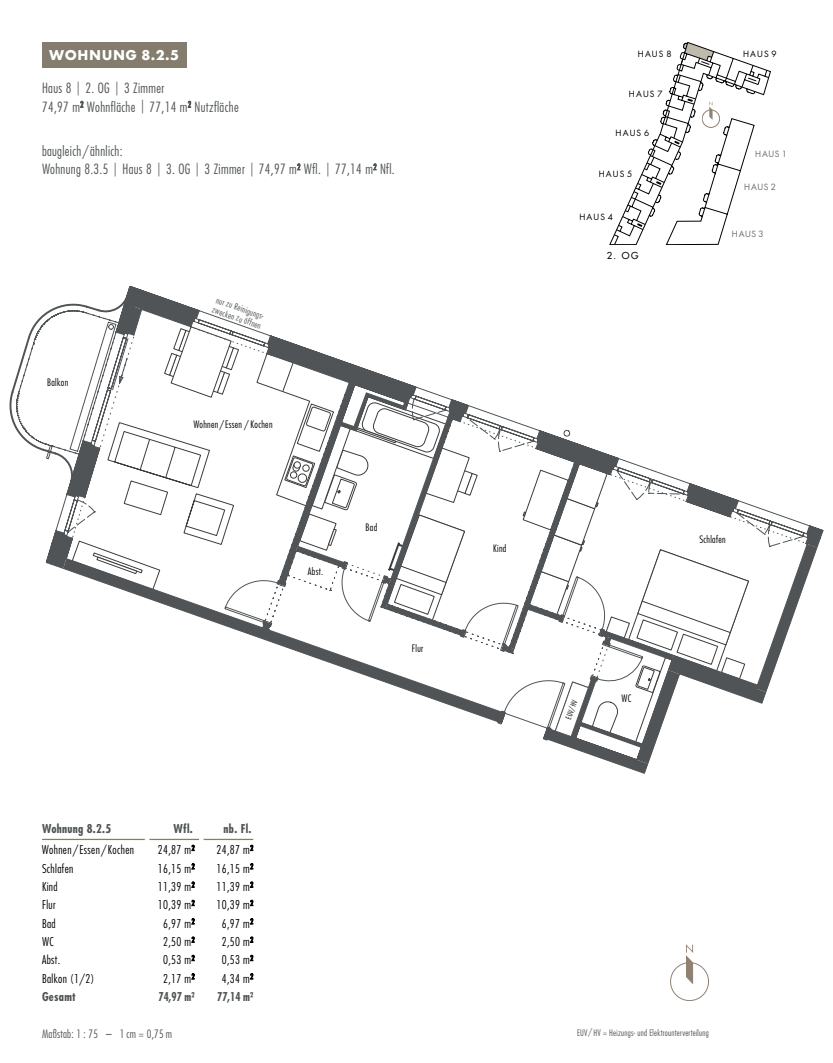
<style>
.page{position:relative;width:833px;height:1063px;background:#fff}
.page>*{position:absolute;margin:0;border:0;box-sizing:border-box;transform-origin:0 0}
.t1{font:700 14.88px "Futura PT";letter-spacing:.04em;color:#fff}
.t2{font:300 condensed 13.75px/18.8px "Futura";letter-spacing:.025em;color:#505456}
.t3{font:300 condensed 11.88px "Futura";letter-spacing:.03em;color:#000}
.t4{font:700 condensed 11.88px "Futura";letter-spacing:.025em;color:#505456}
.t5{font:700 condensed 11.88px "Futura";letter-spacing:.025em;color:#505456;scale:.9 1}
.t6{font:300 condensed 11.25px "Futura";letter-spacing:.025em;color:#505456}
.t7{font:300 condensed 10px "Futura";letter-spacing:.03em;color:#000}
.t8{font:9.38px "Futura";color:#000}
.t9{font:300 condensed 8.75px/10px "Futura";letter-spacing:.03em;color:#505456}
.t10{font:8.38px "Futura";letter-spacing:.13em;color:#000}
.t11{font:8.38px "Futura";letter-spacing:.08em;color:#6a6d6e}
.t12{font:300 condensed 7.5px "Futura";color:#000}
</style>
<div class="page">
<svg style="left:46px;top:286px;width:777px;height:478px"></svg>
<svg style="left:334px;top:387px;width:317px;height:366px"></svg>
<div style="left:670px;top:962px;width:39px;height:39px;border:1px solid #938170;border-radius:50%"></div>
<svg style="left:686px;top:944px;width:7px;height:40px"></svg>
<div style="left:42px;top:42px;width:144px;height:26px;background:#847d6d"></div>
<hr style="left:42px;top:839px;width:103px;height:1px;background:#847d6d">
<hr style="left:149px;top:839px;width:50px;height:1px;background:#847d6d">
<hr style="left:204px;top:839px;width:49px;height:1px;background:#847d6d">
<svg style="left:609px;top:42px;width:161px;height:203px"></svg>
<p class="t1" style="left:49px;top:46px;width:131px">WOHNUNG 8.2.5</p>
<p class="t2" style="left:42px;top:79px;width:198px">Haus 8 | 2. OG | 3 Zimmer<br>74,97 m<sup>2</sup> Wohnfläche | 77,14 m<sup>2</sup> Nutzfläche</p>
<p class="t2" style="left:42px;top:141px;width:354px">baugleich/ähnlich:<br>Wohnung 8.3.5 | Haus 8 | 3. OG | 3 Zimmer | 74,97 m<sup>2</sup> Wfl. | 77,14 m<sup>2</sup> Nfl.</p>
<p class="t7" style="left:47px;top:376px;width:23px">Balkon</p>
<p class="t9" style="left:218px;top:295px;width:55px;rotate:20deg">nur zu Reinigungs&shy;zwecken zu öffnen</p>
<p class="t7" style="left:193px;top:418px;width:81px">Wohnen/Essen / Kochen</p>
<p class="t7" style="left:308px;top:565px;width:17px">Abst.</p>
<p class="t7" style="left:365px;top:522px;width:13px">Bad</p>
<p class="t7" style="left:412px;top:642px;width:13px">Flur</p>
<p class="t10" style="left:638px;top:48px;width:35px">HAUS 8</p>
<p class="t10" style="left:743px;top:49px;width:35px">HAUS 9</p>
<p class="t10" style="left:629px;top:88px;width:35px">HAUS 7</p>
<p class="t10" style="left:615px;top:127px;width:35px">HAUS 6</p>
<p class="t10" style="left:598px;top:168px;width:35px">HAUS 5</p>
<p class="t10" style="left:579px;top:211px;width:35px">HAUS 4</p>
<p class="t8" style="left:607px;top:249px;width:33px">2. OG</p>
<p class="t11" style="left:755px;top:148px;width:33px">HAUS 1</p>
<p class="t11" style="left:744px;top:182px;width:33px">HAUS 2</p>
<p class="t11" style="left:732px;top:228px;width:33px">HAUS 3</p>
<p class="t7" style="left:493px;top:542px;width:15px">Kind</p>
<p class="t12" style="left:564px;top:717px;width:22px;rotate:-71deg">EUV/HV</p>
<p class="t7" style="left:621px;top:692px;width:12px">WC</p>
<p class="t7" style="left:699px;top:533px;width:28px">Schlafen</p>
<p class="t4" style="left:42px;top:821px;width:71px">Wohnung 8.2.5</p>
<p class="t4" style="left:173px;top:821px;width:21px">Wfl.</p>
<p class="t4" style="left:224px;top:821px;width:29px">nb. Fl.</p>
<p class="t3" style="left:42px;top:842px;width:93px">Wohnen/Essen/Kochen</p>
<p class="t3" style="left:158px;top:842px;width:38px">24,87 m²</p>
<p class="t3" style="left:216px;top:842px;width:38px">24,87 m²</p>
<p class="t3" style="left:42px;top:861px;width:33px">Schlafen</p>
<p class="t3" style="left:158px;top:861px;width:38px">16,15 m²</p>
<p class="t3" style="left:216px;top:861px;width:38px">16,15 m²</p>
<p class="t3" style="left:42px;top:879px;width:17px">Kind</p>
<p class="t3" style="left:158px;top:879px;width:38px">11,39 m²</p>
<p class="t3" style="left:216px;top:879px;width:38px">11,39 m²</p>
<p class="t3" style="left:42px;top:897px;width:15px">Flur</p>
<p class="t3" style="left:158px;top:897px;width:38px">10,39 m²</p>
<p class="t3" style="left:216px;top:897px;width:38px">10,39 m²</p>
<p class="t3" style="left:42px;top:916px;width:15px">Bad</p>
<p class="t3" style="left:163px;top:916px;width:33px">6,97 m²</p>
<p class="t3" style="left:222px;top:916px;width:33px">6,97 m²</p>
<p class="t3" style="left:42px;top:934px;width:13px">WC</p>
<p class="t3" style="left:163px;top:934px;width:33px">2,50 m²</p>
<p class="t3" style="left:222px;top:934px;width:33px">2,50 m²</p>
<p class="t3" style="left:42px;top:953px;width:20px">Abst.</p>
<p class="t3" style="left:163px;top:953px;width:33px">0,53 m²</p>
<p class="t3" style="left:222px;top:953px;width:33px">0,53 m²</p>
<p class="t3" style="left:42px;top:971px;width:54px">Balkon (1/2)</p>
<p class="t3" style="left:163px;top:971px;width:33px">2,17 m²</p>
<p class="t3" style="left:222px;top:971px;width:33px">4,34 m²</p>
<p class="t4" style="left:42px;top:989px;width:35px">Gesamt</p>
<p class="t5" style="left:158px;top:989px;width:42px">74,97 m²</p>
<p class="t5" style="left:217px;top:989px;width:42px">77,14 m²</p>
<p class="t6" style="left:42px;top:1027px;width:131px">Maßstab: 1 : 75 – 1 cm = 0,75 m</p>
<p class="t9" style="left:577px;top:1028px;width:133px">EUV/ HV = Heizungs- und Elektrounterverteilung</p>
</div>
